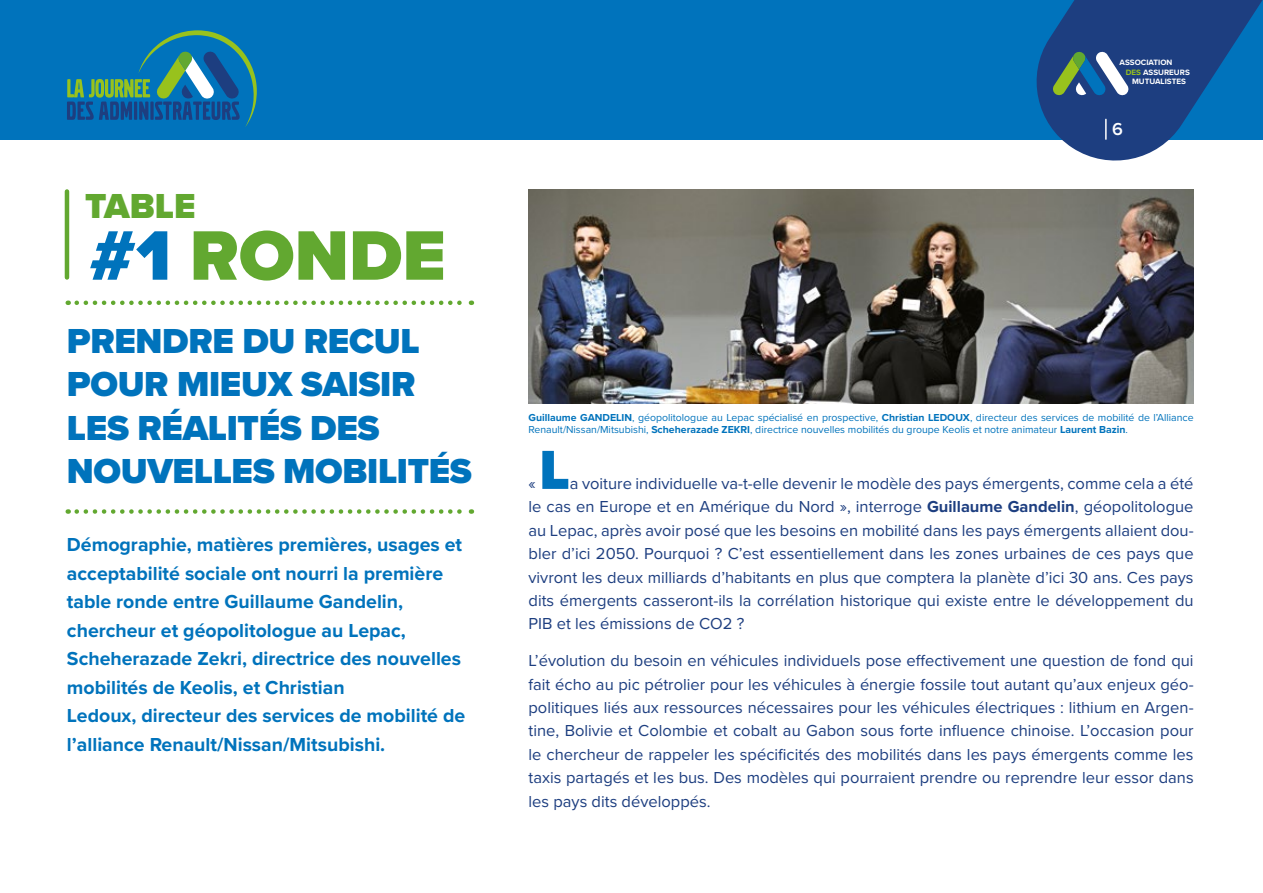
<style>
.page{position:relative;width:1263px;height:893px;background:#fff}
.page>*{position:absolute;margin:0;border:0;box-sizing:border-box;transform-origin:0 0}
.t1{font:900 72.6px "Proxima Nova";color:#62a830}
.t2{font:900 57px "Proxima Nova";color:#0073bc}
.t3{font:900 36px/43.2px "Proxima Nova";letter-spacing:-.01em;color:#0073bc}
.t4{font:900 36px "Proxima Nova";color:#62a830}
.t5{font:700 19.5px/28.5px "Proxima Nova";color:#0073bc}
.t6{font:600 18px "Proxima Nova";color:#fff}
.t7{font:16.5px/23.4px "Proxima Nova";color:#1d3e80;text-align:justify}
.t8{font:10.5px/12.6px "Proxima Nova";color:#0073bc}
.t9{font:700 8.1px "Proxima Nova";color:#fff}
.s1{color:#0073bc}
.s2{color:#98c21d}
.s3{font-weight:700}
</style>
<div class="page">
<div style="left:0;top:0;width:1263px;height:139px;background:#0073bc"></div>
<svg style="left:1026px;top:0;width:237px;height:161px"></svg>
<svg style="left:67px;top:30px;width:190px;height:97px"></svg>
<hr style="left:65px;top:191px;width:4px;height:86px;background:#62a830">
<svg style="left:77px;top:301px;width:395px;height:4px"></svg>
<svg style="left:77px;top:509px;width:395px;height:5px"></svg>
<img style="left:528px;top:189px;width:665px;height:215px">
<h3 class="t4" style="left:85px;top:179px;width:112px">TABLE</h3>
<h1 class="t1" style="left:89px;top:201px;width:358px"><span class="s1">#1</span> RONDE</h1>
<h3 class="t3" style="left:67px;top:319px;width:406px">PRENDRE DU RECUL<br>POUR MIEUX SAISIR<br>LES RÉALITÉS DES<br>NOUVELLES MOBILITÉS</h3>
<p class="t5" style="left:67px;top:530px;width:400px">Démographie, matières premières, usages et acceptabilité sociale ont nourri la première table ronde entre Guillaume Gandelin, chercheur et géopolitologue au Lepac, Scheherazade Zekri, directrice des nouvelles mobilités de Keolis, et Christian<br>Ledoux, directeur des services de mobilité de l’alliance Renault/Nissan/Mitsubishi.</p>
<p class="t9" style="left:1120px;top:56px;width:54px">ASSOCIATION</p>
<p class="t9" style="left:1126px;top:66px;width:65px"><span class="s2">DES</span> ASSUREURS</p>
<p class="t9" style="left:1132px;top:76px;width:55px">MUTUALISTES</p>
<p class="t6" style="left:1112px;top:115px;width:12px">6</p>
<p class="t8" style="left:528px;top:410px;width:667px"><span class="s3">Guillaume GANDELIN</span>, géopolitologue au Lepac spécialisé en prospective, <span class="s3">Christian LEDOUX</span>, directeur des services de mobilité de l’Alliance<br>Renault/Nissan/Mitsubishi, <span class="s3">Scheherazade ZEKRI</span>, directrice nouvelles mobilités du groupe Keolis et notre animateur <span class="s3">Laurent Bazin</span>.</p>
<h2 class="t2" style="left:539px;top:427px;width:32px">L</h2>
<p class="t7" style="left:528px;top:471px;width:667px;text-indent:41px">a voiture individuelle va-t-elle devenir le modèle des pays émergents, comme cela a été le cas en Europe et en Amérique du Nord », interroge <span class="s3">Guillaume Gandelin</span>, géopolitologue au Lepac, après avoir posé que les besoins en mobilité dans les pays émergents allaient dou&shy;bler d’ici 2050. Pourquoi ? C’est essentiellement dans les zones urbaines de ces pays que vivront les deux milliards d’habitants en plus que comptera la planète d’ici 30 ans. Ces pays dits émergents casseront-ils la corrélation historique qui existe entre le développement du PIB et les émissions de CO2 ?</p>
<p class="t7" style="left:528px;top:648px;width:667px">L’évolution du besoin en véhicules individuels pose effectivement une question de fond qui fait écho au pic pétrolier pour les véhicules à énergie fossile tout autant qu’aux enjeux géo&shy;politiques liés aux ressources nécessaires pour les véhicules électriques : lithium en Argen&shy;tine, Bolivie et Colombie et cobalt au Gabon sous forte influence chinoise. L’occasion pour le chercheur de rappeler les spécificités des mobilités dans les pays émergents comme les taxis partagés et les bus. Des modèles qui pourraient prendre ou reprendre leur essor dans les pays dits développés.</p>
<p class="t7" style="left:528px;top:471px;width:9px">«</p>
</div>
